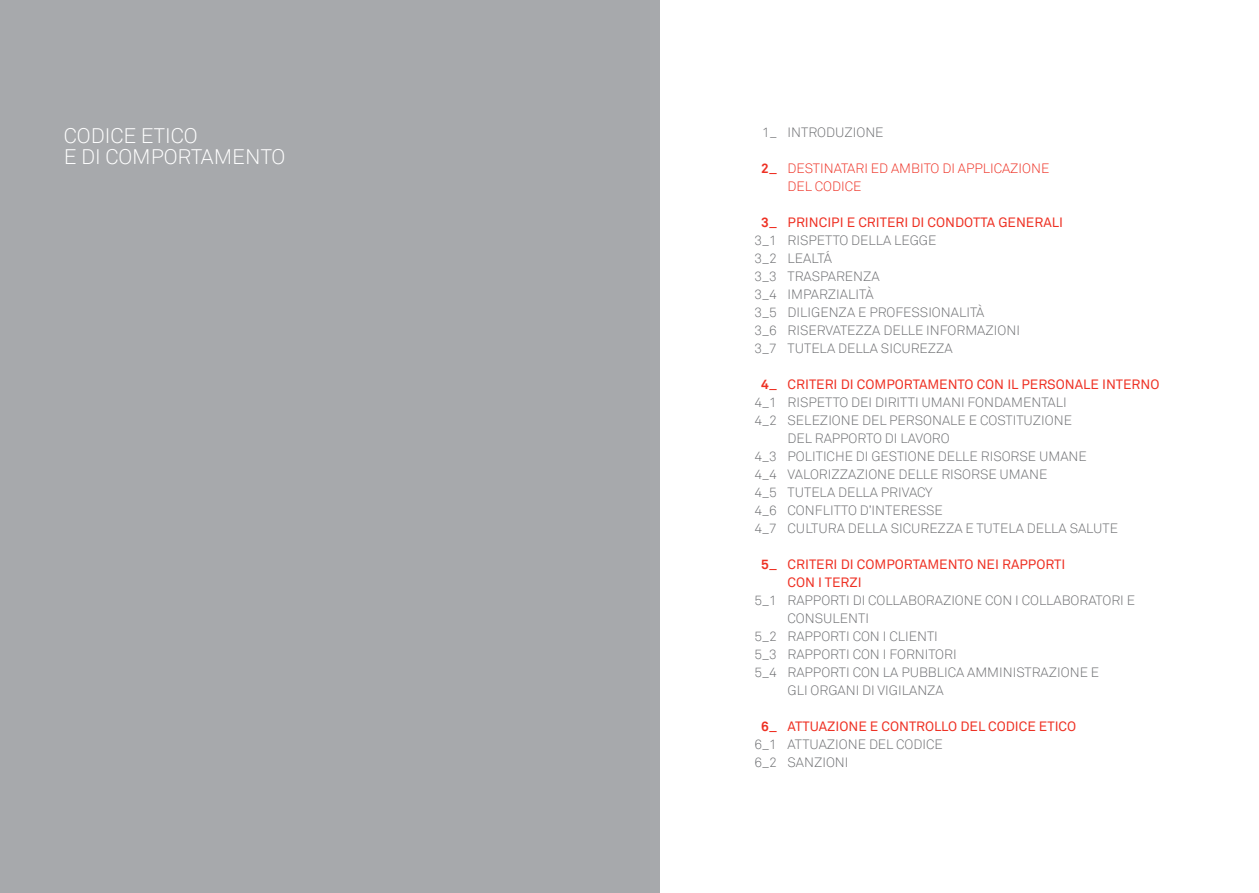
<style>
.page{position:relative;width:1259px;height:893px;background:#fff}
.page>*{position:absolute;margin:0;border:0;box-sizing:border-box;transform-origin:0 0}
.t1{font:300 21px/21px "Akkurat";color:#fff}
.t2{font:300 13.5px/18px "Akkurat";color:#6d6e71}
.t3{font:13.5px/18px "Akkurat";color:#ee3124}
.t4{font:300 13.5px/18px "Akkurat";color:#ee3124}
.t5{font:700 13.5px "Akkurat";color:#ee3124}
</style>
<div class="page">
<div style="left:0;top:0;width:659px;height:893px;background:#a7a9ac"></div>
<h1 class="t1" style="left:64px;top:125px;width:223px">CODICE ETICO<br>E DI COMPORTAMENTO</h1>
<p class="t2" style="left:762px;top:124px;width:16px">1_</p>
<p class="t5" style="left:761px;top:160px;width:17px">2_</p>
<p class="t5" style="left:761px;top:214px;width:17px">3_</p>
<p class="t2" style="left:754px;top:232px;width:24px;text-align:justify">3_1<br>3_2<br>3_3<br>3_4<br>3_5<br>3_6<br>3_7</p>
<p class="t5" style="left:761px;top:376px;width:17px">4_</p>
<p class="t2" style="left:754px;top:394px;width:24px">4_1<br>4_2</p>
<p class="t2" style="left:754px;top:448px;width:24px;text-align:justify">4_3<br>4_4<br>4_5<br>4_6<br>4_7</p>
<p class="t5" style="left:761px;top:556px;width:17px">5_</p>
<p class="t2" style="left:754px;top:592px;width:24px">5_1</p>
<p class="t2" style="left:754px;top:628px;width:24px;text-align:justify">5_2<br>5_3<br>5_4</p>
<p class="t5" style="left:761px;top:718px;width:17px">6_</p>
<p class="t2" style="left:754px;top:736px;width:24px">6_1<br>6_2</p>
<p class="t2" style="left:787px;top:124px;width:98px">INTRODUZIONE</p>
<p class="t4" style="left:787px;top:160px;width:263px">DESTINATARI ED AMBITO DI APPLICAZIONE<br>DEL CODICE</p>
<p class="t3" style="left:787px;top:214px;width:277px">PRINCIPI E CRITERI DI CONDOTTA GENERALI</p>
<p class="t2" style="left:787px;top:232px;width:234px">RISPETTO DELLA LEGGE<br>LEALTÁ<br>TRASPARENZA<br>IMPARZIALITÀ<br>DILIGENZA E PROFESSIONALITÀ<br>RISERVATEZZA DELLE INFORMAZIONI<br>TUTELA DELLA SICUREZZA</p>
<p class="t3" style="left:787px;top:376px;width:373px">CRITERI DI COMPORTAMENTO CON IL PERSONALE INTERNO</p>
<p class="t2" style="left:787px;top:394px;width:332px">RISPETTO DEI DIRITTI UMANI FONDAMENTALI SELEZIONE DEL PERSONALE E COSTITUZIONE<br>DEL RAPPORTO DI LAVORO<br>POLITICHE DI GESTIONE DELLE RISORSE UMANE VALORIZZAZIONE DELLE RISORSE UMANE<br>TUTELA DELLA PRIVACY<br>CONFLITTO D’INTERESSE<br>CULTURA DELLA SICUREZZA E TUTELA DELLA SALUTE</p>
<p class="t3" style="left:787px;top:556px;width:279px">CRITERI DI COMPORTAMENTO NEI RAPPORTI<br>CON I TERZI</p>
<p class="t2" style="left:787px;top:592px;width:349px">RAPPORTI DI COLLABORAZIONE CON I COLLABORATORI E<br>CONSULENTI<br>RAPPORTI CON I CLIENTI<br>RAPPORTI CON I FORNITORI<br>RAPPORTI CON LA PUBBLICA AMMINISTRAZIONE E<br>GLI ORGANI DI VIGILANZA</p>
<p class="t3" style="left:787px;top:718px;width:290px">ATTUAZIONE E CONTROLLO DEL CODICE ETICO</p>
<p class="t2" style="left:787px;top:736px;width:157px">ATTUAZIONE DEL CODICE<br>SANZIONI</p>
</div>
